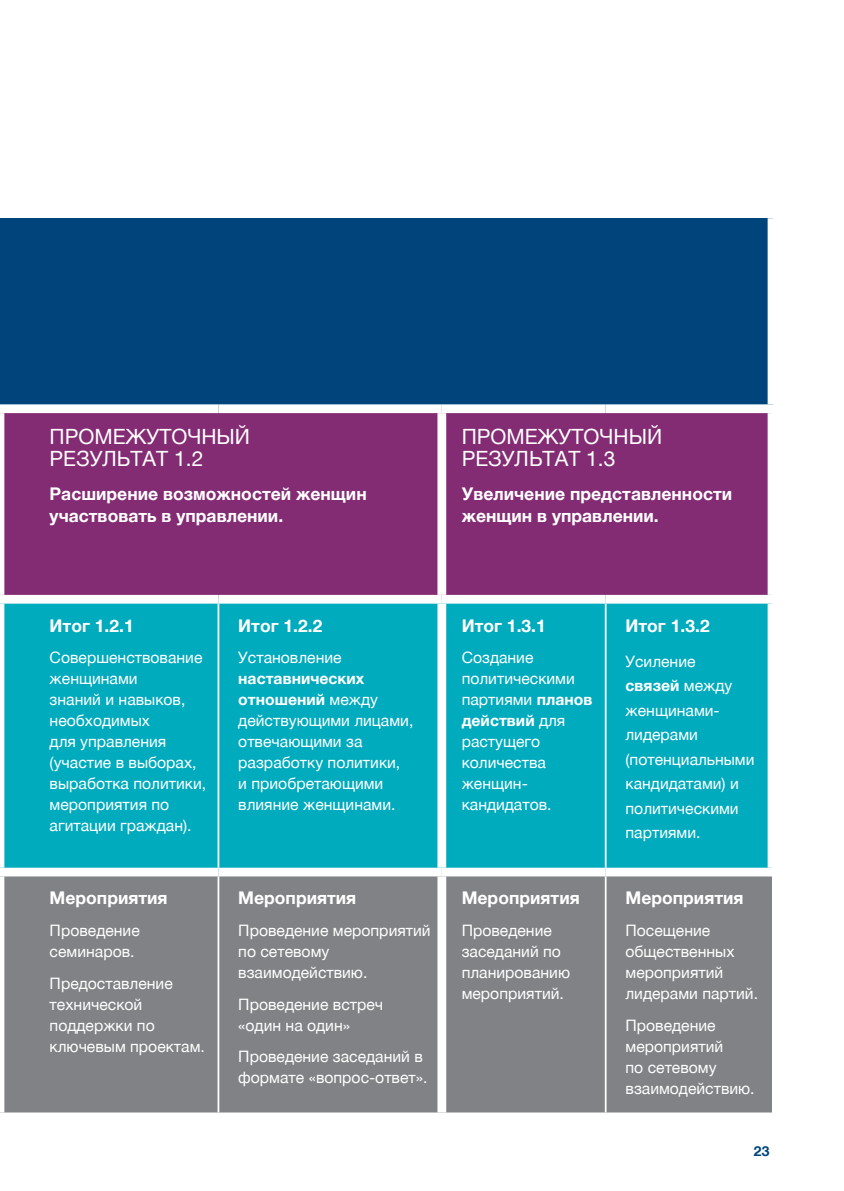
<style>
.page{position:relative;width:844px;height:1191px;background:#fff}
.page>*{position:absolute;margin:0;border:0;box-sizing:border-box;transform-origin:0 0}
.t1{font:21px/22.8px "Helvetica Neue LTCYR";color:#fff}
.t2{font:700 17.5px/22.8px "Helvetica Neue LTCYR";color:#fff}
.t3{font:15.75px/21px "Helvetica Neue LTCYR";color:#fff}
.t4{font:700 14px "Helvetica Neue LTCYR";color:#00447c}
.s1{font-weight:700}
</style>
<div class="page">
<div style="left:0;top:218px;width:771px;height:191px;background:#00447c"></div>
<div style="left:4px;top:413px;width:763px;height:182px;background:#832c74"></div>
<div style="left:4px;top:603px;width:763px;height:264px;background:#00abbd"></div>
<div style="left:4px;top:876px;width:767px;height:236px;background:#808285"></div>
<hr style="left:217px;top:603px;width:2px;height:264px;background:#fff">
<hr style="left:217px;top:876px;width:2px;height:236px;background:#fff">
<hr style="left:604px;top:603px;width:2px;height:264px;background:#fff">
<hr style="left:604px;top:876px;width:2px;height:236px;background:#fff">
<div style="left:437px;top:413px;width:9px;height:182px;background:#fff"></div>
<div style="left:437px;top:603px;width:9px;height:264px;background:#fff"></div>
<div style="left:437px;top:876px;width:9px;height:236px;background:#fff"></div>
<div style="left:767px;top:218px;width:9px;height:186px;background:#fff"></div>
<div style="left:0;top:404px;width:218px;height:9px;background:#fff"></div>
<div style="left:218px;top:404px;width:223px;height:9px;background:#fff"></div>
<div style="left:441px;top:404px;width:164px;height:9px;background:#fff"></div>
<div style="left:605px;top:404px;width:171px;height:9px;background:#fff"></div>
<h1 class="t1" style="left:50px;top:425px;width:202px">ПРОМЕЖУТОЧНЫЙ<br>РЕЗУЛЬТАТ 1.2</h1>
<p class="t2" style="left:50px;top:482px;width:318px">Расширение возможностей женщин участвовать в управлении.</p>
<h1 class="t1" style="left:461px;top:425px;width:202px">ПРОМЕЖУТОЧНЫЙ<br>РЕЗУЛЬТАТ 1.3</h1>
<p class="t2" style="left:461px;top:482px;width:272px">Увеличение представленности женщин в управлении.</p>
<p class="t2" style="left:50px;top:614px;width:86px">Итог 1.2.1</p>
<p class="t3" style="left:50px;top:647px;width:158px">Совершенствование женщинами<br>знаний и навыков, необходимых<br>для управления (участие в выборах, выработка политики, мероприятия по агитации граждан).</p>
<p class="t2" style="left:50px;top:887px;width:119px">Мероприятия</p>
<p class="t3" style="left:50px;top:920px;width:92px">Проведение семинаров.</p>
<p class="t3" style="left:50px;top:972px;width:157px">Предоставление технической поддержки по ключевым проектам.</p>
<p class="t2" style="left:238px;top:614px;width:86px">Итог 1.2.2</p>
<p class="t3" style="left:238px;top:647px;width:105px">Установление</p>
<p class="t3" style="left:238px;top:668px;width:176px"><span class="s1">наставнических отношений</span> между действующими лицами, отвечающими за разработку политики,<br>и приобретающими влияние женщинами.</p>
<p class="t2" style="left:238px;top:887px;width:119px">Мероприятия</p>
<p class="t3" style="left:238px;top:920px;width:194px">Проведение мероприятий по сетевому взаимодействию.</p>
<p class="t3" style="left:238px;top:993px;width:146px">Проведение встреч «один на один»</p>
<p class="t3" style="left:238px;top:1046px;width:191px">Проведение заседаний в формате «вопрос-ответ».</p>
<p class="t2" style="left:461px;top:614px;width:86px">Итог 1.3.1</p>
<p class="t3" style="left:461px;top:647px;width:132px">Создание политическими партиями <span class="s1">планов действий</span> для растущего количества женщин&shy;кандидатов.</p>
<p class="t2" style="left:461px;top:887px;width:119px">Мероприятия</p>
<p class="t3" style="left:461px;top:920px;width:110px">Проведение заседаний по планированию мероприятий.</p>
<p class="t2" style="left:625px;top:614px;width:86px">Итог 1.3.2</p>
<p class="t3" style="left:625px;top:649px;width:130px;line-height:24.5px">Усиление<br><span class="s1">связей</span> между женщинами&shy;лидерами (потенциальными кандидатами) и политическими партиями.</p>
<p class="t2" style="left:625px;top:887px;width:119px">Мероприятия</p>
<p class="t3" style="left:625px;top:920px;width:134px">Посещение общественных мероприятий лидерами партий.</p>
<p class="t3" style="left:625px;top:1014px;width:131px">Проведение мероприятий<br>по сетевому взаимодействию.</p>
<p class="t4" style="left:753px;top:1142px;width:17px">23</p>
</div>
